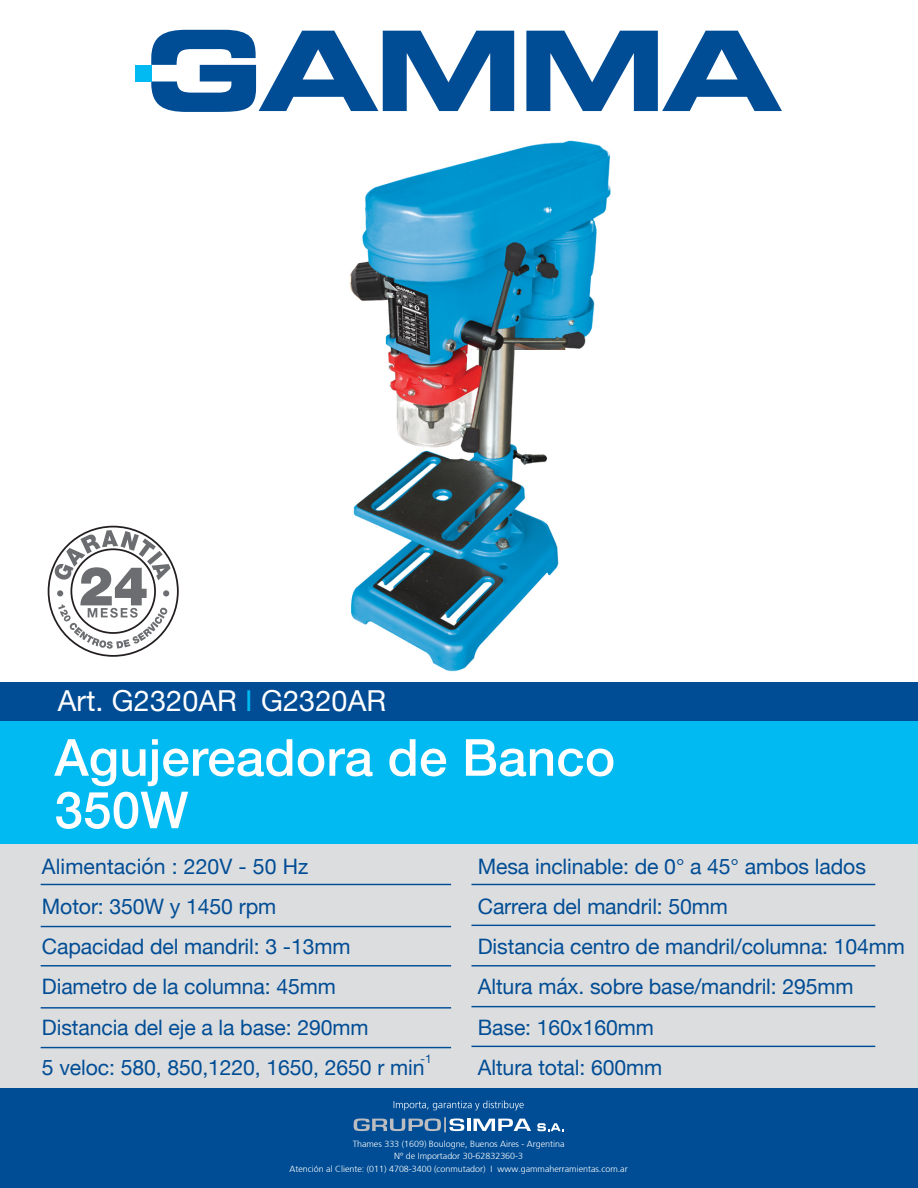
<style>
.page{position:relative;width:918px;height:1188px;background:#fff}
.page>*{position:absolute;margin:0;border:0;box-sizing:border-box;transform-origin:0 0}
.t1{font:500 51.15px/52.5px "Helvetica Neue";letter-spacing:.005em;color:#fff}
.t2{font:28.95px "Helvetica Neue";letter-spacing:.005em;color:#fff}
.t3{font:21.3px/40.2px "Helvetica Neue";letter-spacing:-.005em;color:#014d95}
.t4{font:12px "Helvetica Neue";color:#014d95}
.t5{font:300 8.85px/12px "Frutiger";color:#fff;text-align:center}
.s1{color:#00baf1}
</style>
<div class="page">
<img style="left:350px;top:140px;width:261px;height:532px">
<svg style="left:526px;top:31px;width:256px;height:80px"></svg>
<svg style="left:151px;top:30px;width:363px;height:82px"></svg>
<div style="left:135px;top:65px;width:16px;height:16px;background:#00baf1"></div>
<div style="left:0;top:692px;width:918px;height:152px;background:#00baf1"></div>
<div style="left:0;top:844px;width:918px;height:321px;background:#dcdddf"></div>
<div style="left:0;top:1088px;width:918px;height:100px;background:#014d95"></div>
<svg style="left:394px;top:1101px;width:130px;height:9px"></svg>
<svg style="left:354px;top:1117px;width:177px;height:15px"></svg>
<svg style="left:537px;top:1123px;width:27px;height:8px"></svg>
<div style="left:0;top:682px;width:918px;height:38px;background:#014d95"></div>
<hr style="left:41px;top:884px;width:410px;height:1px;background:#014d95">
<hr style="left:41px;top:926px;width:410px;height:1px;background:#014d95">
<hr style="left:471px;top:884px;width:404px;height:1px;background:#014d95">
<hr style="left:471px;top:925px;width:404px;height:1px;background:#014d95">
<hr style="left:41px;top:965px;width:410px;height:1px;background:#014d95">
<hr style="left:41px;top:1007px;width:410px;height:2px;background:#014d95">
<hr style="left:471px;top:965px;width:404px;height:1px;background:#014d95">
<hr style="left:471px;top:1006px;width:404px;height:1px;background:#014d95">
<hr style="left:41px;top:1047px;width:410px;height:1px;background:#014d95">
<hr style="left:471px;top:1046px;width:404px;height:1px;background:#014d95">
<svg style="left:47px;top:525px;width:132px;height:132px"></svg>
<h2 class="t2" style="left:58px;top:679px;width:330px">Art. G2320AR <span class="s1">I</span> G2320AR</h2>
<h1 class="t1" style="left:55px;top:727px;width:562px">Agujereadora de Banco<br>350W</h1>
<p class="t3" style="left:42px;top:847px;width:384px">Alimentación : 220V - 50 Hz<br>Motor: 350W y 1450 rpm<br>Capacidad del mandril: 3 -13mm<br>Diametro de la columna: 45mm<br>Distancia del eje a la base: 290mm<br>5 veloc: 580, 850,1220, 1650, 2650 r min</p>
<p class="t3" style="left:478px;top:847px;width:429px">Mesa inclinable: de 0° a 45° ambos lados<br>Carrera del mandril: 50mm<br>Distancia centro de mandril/columna: 104mm<br>Altura máx. sobre base/mandril: 295mm<br>Base: 160x160mm<br>Altura total: 600mm</p>
<p class="t4" style="left:421px;top:1051px;width:13px">-1</p>
<p class="t5" style="left:353px;top:1138px;width:213px">Thames 333 (1609) Boulogne, Buenos Aires - Argentina<br>Nº de Importador 30-62832360-3</p>
<p class="t5" style="left:290px;top:1163px;width:340px">Atención al Cliente: (011) 4708-3400 (conmutador) I www.gammaherramientas.com.ar</p>
</div>
